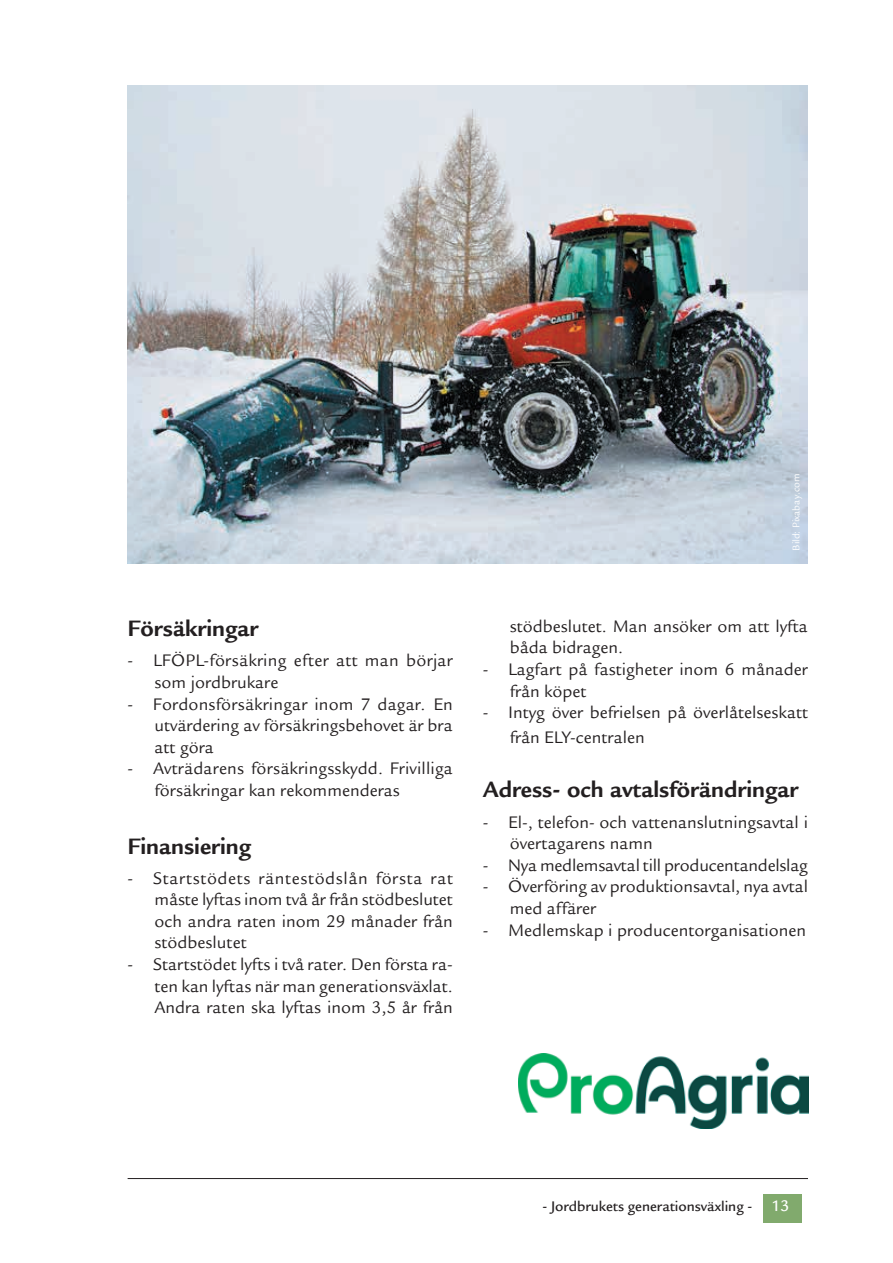
<style>
.page{position:relative;width:893px;height:1263px;background:#fff}
.page>*{position:absolute;margin:0;border:0;box-sizing:border-box;transform-origin:0 0}
.t1{font:700 24px "Legacy Sans";color:#231f20}
.t2{font:18px/21.6px "Legacy Sans";color:#231f20}
.t3{font:500 15px "Legacy Sans";color:#231f20}
.t4{font:10.5px "Legacy Sans";color:#fff}
.s1{font-size:16.5px;color:#fff}
</style>
<div class="page">
<div style="left:763px;top:1194px;width:39px;height:28px;background:#81aa6d"></div>
<hr style="left:128px;top:1178px;width:680px;height:1px;background:#231f20">
<img style="left:128px;top:85px;width:680px;height:478px">
<img style="left:519px;top:1053px;width:289px;height:75px">
<h1 class="t1" style="left:128px;top:615px;width:132px">Försäkringar</h1>
<p class="t2" style="left:155px;top:650px;width:300px;text-indent:-27px">- LFÖPL-försäkring efter att man börjar som jordbrukare</p>
<p class="t2" style="left:155px;top:693px;width:300px;text-align:justify;text-indent:-27px">- Fordonsförsäkringar inom 7 dagar. En utvärdering av försäkringsbehovet är bra att göra</p>
<p class="t2" style="left:155px;top:758px;width:300px;text-indent:-27px">- Avträdarens försäkringsskydd. Frivilliga försäkringar kan rekommenderas</p>
<h1 class="t1" style="left:128px;top:832px;width:125px">Finansiering</h1>
<p class="t2" style="left:155px;top:867px;width:300px;text-align:justify;text-indent:-27px">- Startstödets räntestödslån första rat måste lyftas inom två år från stödbeslutet och andra raten inom 29 månader från stödbeslutet</p>
<p class="t2" style="left:155px;top:954px;width:300px;text-align:justify;text-indent:-27px">- Startstödet lyfts i två rater. Den första ra&shy;ten kan lyftas när man generationsväxlat.<br>Andra raten ska lyftas inom 3,5 år från</p>
<p class="t4" style="left:790px;top:551px;width:79px;rotate:-90deg">Bild: Pixabay.com</p>
<p class="t2" style="left:510px;top:616px;width:300px">stödbeslutet. Man ansöker om att lyfta båda bidragen.</p>
<p class="t2" style="left:510px;top:659px;width:300px;text-indent:-27px">- Lagfart på fastigheter inom 6 månader från köpet</p>
<p class="t2" style="left:510px;top:700px;width:300px;line-height:25.2px;text-indent:-27px">- Intyg över befrielsen på överlåtelseskatt från ELY-centralen</p>
<h1 class="t1" style="left:483px;top:776px;width:317px">Adress- och avtalsförändringar</h1>
<p class="t2" style="left:510px;top:811px;width:300px;text-indent:-27px">- El-, telefon- och vattenanslutningsavtal i övertagarens namn</p>
<p class="t2" style="left:483px;top:854px;width:327px">- Nya medlemsavtal till producentandelslag</p>
<p class="t2" style="left:510px;top:876px;width:300px;text-indent:-27px">- Överföring av produktionsavtal, nya avtal med affärer</p>
<p class="t2" style="left:483px;top:919px;width:325px">- Medlemskap i producentorganisationen</p>
<p class="t3" style="left:542px;top:1197px;width:248px">- Jordbrukets generationsväxling - <span class="s1">13</span></p>
</div>
